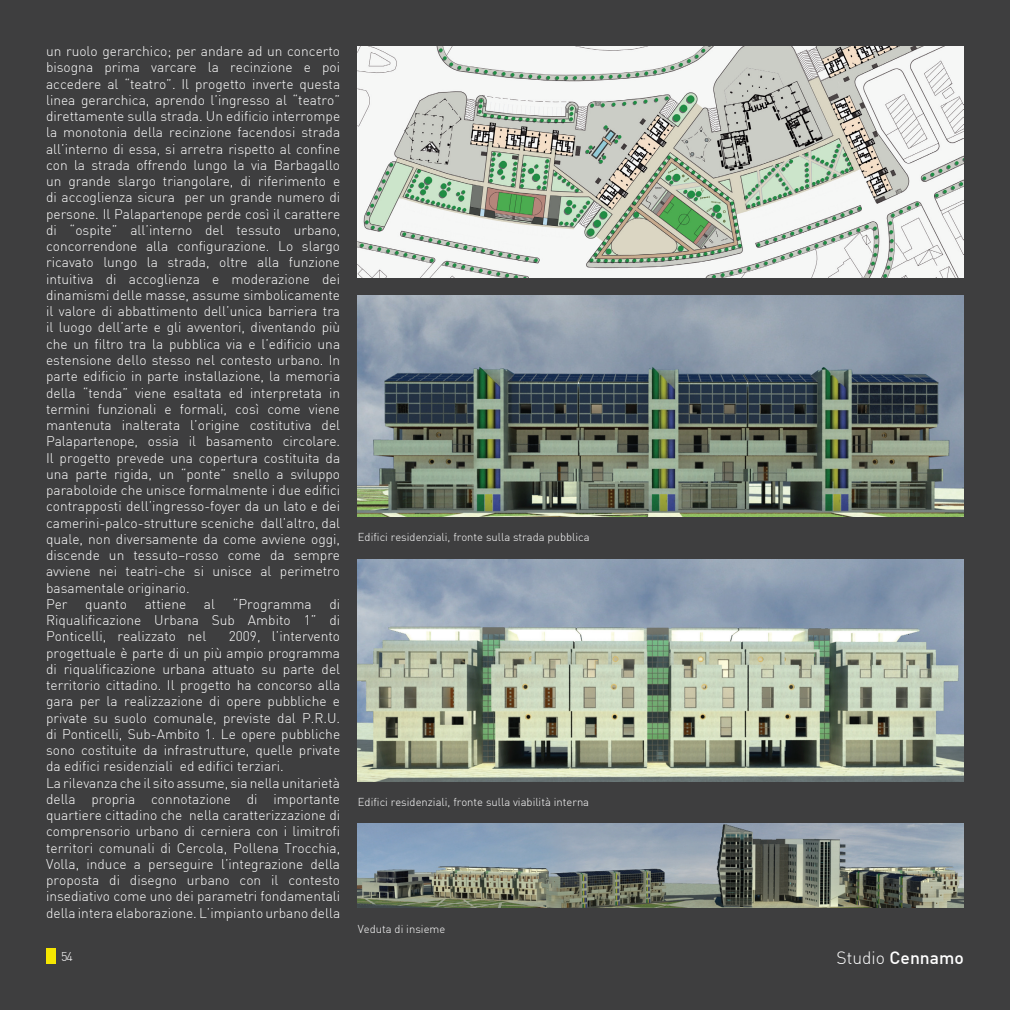
<style>
.page{position:relative;width:1010px;height:1010px;background:#3e3e3f}
.page>*{position:absolute;margin:0;border:0;box-sizing:border-box;transform-origin:0 0}
.t1{font:500 17.5px "DIN";color:#fff}
.t2{font:300 13.75px/16.2px "DIN";color:#fff;text-align:justify}
.t3{font:300 12.5px "DIN";color:#fff}
.t4{font:300 11.25px "DIN";color:#fff}
.s1{font-weight:300}
</style>
<div class="page">
<div style="left:46px;top:948px;width:10px;height:16px;background:#f5e601"></div>
<img style="left:358px;top:46px;width:606px;height:231px">
<img style="left:358px;top:824px;width:605px;height:84px">
<img style="left:358px;top:295px;width:606px;height:222px">
<img style="left:358px;top:559px;width:606px;height:223px">
<p class="t2" style="left:46px;top:43px;width:296px">un ruolo gerarchico; per andare ad un concerto bisogna prima varcare la recinzione e poi accedere al “teatro”. Il progetto inverte questa linea gerarchica, aprendo l’ingresso al “teatro” direttamente sulla strada. Un edificio interrompe la monotonia della recinzione facendosi strada all’interno di essa, si arretra rispetto al confine con la strada offrendo lungo la via Barbagallo un grande slargo triangolare, di riferimento e di accoglienza sicura per un grande numero di persone. Il Palapartenope perde così il carattere di “ospite” all’interno del tessuto urbano, concorrendone alla configurazione. Lo slargo ricavato lungo la strada, oltre alla funzione intuitiva di accoglienza e moderazione dei dinamismi delle masse, assume simbolicamente il valore di abbattimento dell’unica barriera tra il luogo dell’arte e gli avventori, diventando più che un filtro tra la pubblica via e l’edificio una estensione dello stesso nel contesto urbano. In parte edificio in parte installazione, la memoria della “tenda” viene esaltata ed interpretata in termini funzionali e formali, così come viene mantenuta inalterata l’origine costitutiva del Palapartenope, ossia il basamento circolare.<br>Il progetto prevede una copertura costituita da una parte rigida, un “ponte” snello a sviluppo paraboloide che unisce formalmente i due edifici contrapposti dell’ingresso-foyer da un lato e dei camerini-palco-strutture sceniche dall’altro, dal quale, non diversamente da come avviene oggi, discende un tessuto–rosso come da sempre avviene nei teatri-che si unisce al perimetro basamentale originario.</p>
<p class="t2" style="left:46px;top:595px;width:23px">Per</p>
<p class="t2" style="left:85px;top:595px;width:43px">quanto</p>
<p class="t2" style="left:145px;top:595px;width:43px">attiene</p>
<p class="t2" style="left:204px;top:595px;width:13px">al</p>
<p class="t2" style="left:233px;top:595px;width:80px">“Programma</p>
<p class="t4" style="left:358px;top:530px;width:233px">Edifici residenziali, fronte sulla strada pubblica</p>
<p class="t2" style="left:46px;top:595px;width:296px;text-indent:283px">di Riqualificazione Urbana Sub Ambito 1” di Ponticelli, realizzato nel</p>
<p class="t2" style="left:46px;top:628px;width:296px;text-indent:183px">2009, l’intervento progettuale è parte di un più ampio programma di riqualificazione urbana attuato su parte del territorio cittadino. Il progetto ha concorso alla gara per la realizzazione di opere pubbliche e private su suolo comunale, previste dal P.R.U. di Ponticelli, Sub-Ambito 1. Le opere pubbliche sono costituite da infrastrutture, quelle private da edifici residenziali ed edifici terziari.</p>
<p class="t2" style="left:46px;top:774px;width:296px">La rilevanza che il sito assume, sia nella unitarietà della propria connotazione di importante quartiere cittadino che nella caratterizzazione di comprensorio urbano di cerniera con i limitrofi territori comunali di Cercola, Pollena Trocchia, Volla, induce a perseguire l’integrazione della proposta di disegno urbano con il contesto insediativo come uno dei parametri fondamentali della intera elaborazione. L’impianto urbano della</p>
<p class="t3" style="left:61px;top:949px;width:13px">54</p>
<p class="t1" style="left:836px;top:946px;width:129px"><span class="s1">Studio</span> Cennamo</p>
<p class="t4" style="left:358px;top:795px;width:233px">Edifici residenziali, fronte sulla viabilità interna</p>
<p class="t4" style="left:358px;top:921px;width:89px">Veduta di insieme</p>
</div>
